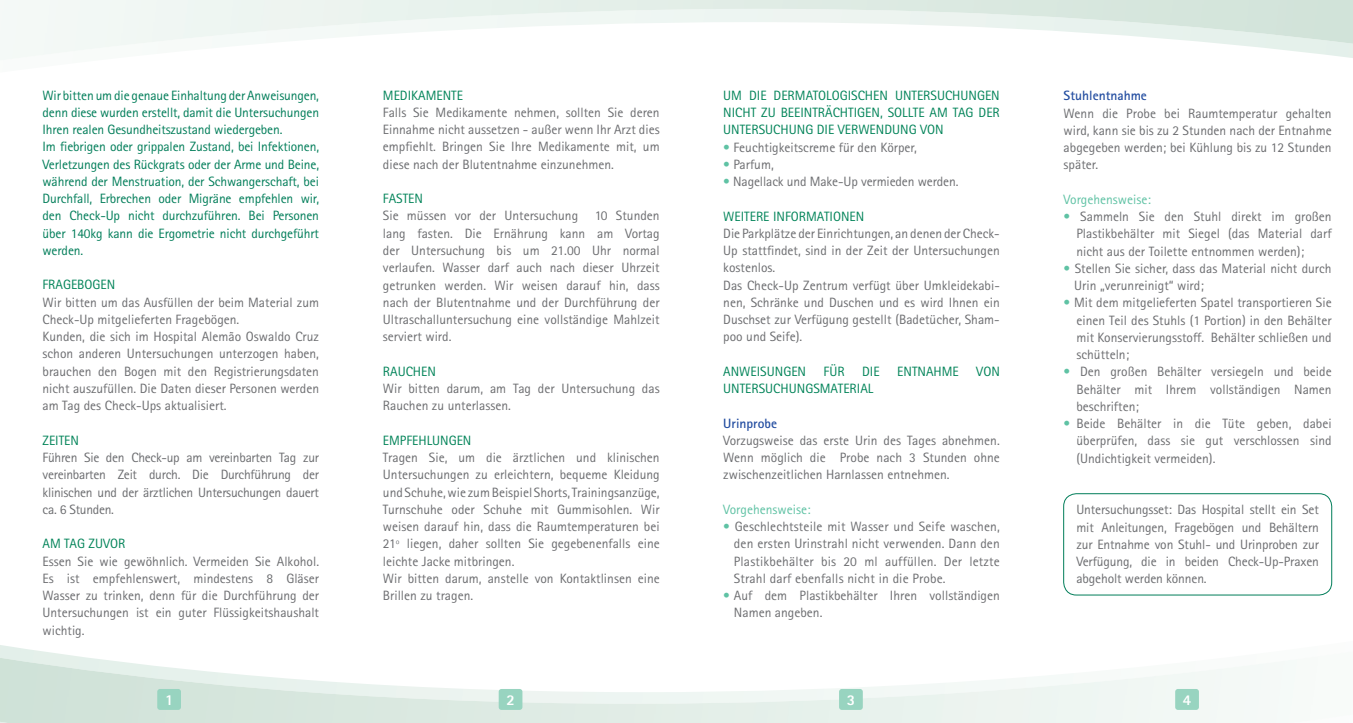
<style>
.page{position:relative;width:1353px;height:723px;background:#fff}
.page>*{position:absolute;margin:0;border:0;box-sizing:border-box;transform-origin:0 0}
.t1{font:800 15px "Rotis Sans Serif";color:#fff}
.t2{font:13.5px/17.2px "Rotis Sans Serif";color:#6c6d70;text-align:justify}
.t3{font:13.5px/17.2px "Rotis Sans Serif";letter-spacing:-.01em;color:#007d59}
.t4{font:13.5px "Rotis Sans Serif";color:#008358}
.t5{font:13.5px "Rotis Sans Serif";color:#5fc2a4}
.t6{font:700 13.5px "Rotis Sans Serif";color:#244ea1}
.s1{color:#5fc2a4}
</style>
<div class="page">
<div style="left:157px;top:689px;width:24px;height:21px;background:#98d4c0;border-radius:3px"></div>
<div style="left:498px;top:689px;width:24px;height:21px;background:#98d4c0;border-radius:3px"></div>
<div style="left:839px;top:689px;width:23px;height:21px;background:#98d4c0;border-radius:3px"></div>
<div style="left:1174px;top:689px;width:24px;height:21px;background:#98d4c0;border-radius:3px"></div>
<div style="left:1063px;top:493px;width:268px;height:102px;border:1px solid #007d59;border-radius:13px"></div>
<p class="t3" style="left:43px;top:86px;width:278px">Wir bitten um die genaue Einhaltung der Anweisungen, denn diese wurden erstellt, damit die Untersuchungen Ihren realen Gesundheitszustand wiedergeben.<br>Im fiebrigen oder grippalen Zustand, bei Infektionen, Verletzungen des Rückgrats oder der Arme und Beine, während der Menstruation, der Schwangerschaft, bei Durchfall, Erbrechen oder Migräne empfehlen wir, den Check-Up nicht durchzuführen. Bei Personen über 140kg kann die Ergometrie nicht durchgeführt werden.</p>
<p class="t4" style="left:43px;top:277px;width:14px">Frageb</p>
<p class="t4" style="left:85px;top:277px;width:32px">ogen</p>
<p class="t2" style="left:43px;top:293px;width:278px;text-align:left">Wir bitten um das Ausfüllen der beim Material zum Check-Up mitgelieferten Fragebögen.<br>Kunden, die sich im Hospital Alemão Oswaldo Cruz schon anderen Untersuchungen unterzogen haben, brauchen den Bogen mit den Registrierungsdaten nicht auszufüllen. Die Daten dieser Personen werden am Tag des Check-Ups aktualisiert.</p>
<p class="t4" style="left:43px;top:432px;width:38px">Zeiten</p>
<p class="t2" style="left:43px;top:449px;width:278px">Führen Sie den Check-up am vereinbarten Tag zur vereinbarten Zeit durch. Die Durchführung der klinischen und der ärztlichen Untersuchungen dauert ca. 6 Stunden.</p>
<p class="t4" style="left:43px;top:536px;width:81px">Am Tag zuvor</p>
<p class="t2" style="left:43px;top:552px;width:278px">Essen Sie wie gewöhnlich. Vermeiden Sie Alkohol.<br>Es ist empfehlenswert, mindestens 8 Gläser Wasser zu trinken, denn für die Durchführung der Untersuchungen ist ein guter Flüssigkeitshaushalt wichtig.</p>
<p class="t4" style="left:383px;top:87px;width:19px">Medikame</p>
<p class="t4" style="left:442px;top:87px;width:16px">nte</p>
<p class="t2" style="left:383px;top:104px;width:278px">Falls Sie Medikamente nehmen, sollten Sie deren Einnahme nicht aussetzen - außer wenn Ihr Arzt dies empfiehlt. Bringen Sie Ihre Medikamente mit, um diese nach der Blutentnahme einzunehmen.</p>
<p class="t4" style="left:383px;top:191px;width:14px">Faste</p>
<p class="t4" style="left:414px;top:191px;width:10px">n</p>
<p class="t2" style="left:383px;top:207px;width:278px">Sie müssen vor der Untersuchung 10 Stunden lang fasten. Die Ernährung kann am Vortag der Untersuchung bis um 21.00 Uhr normal verlaufen. Wasser darf auch nach dieser Uhrzeit getrunken werden. Wir weisen darauf hin, dass nach der Blutentnahme und der Durchführung der Ultraschalluntersuchung eine vollständige Mahlzeit serviert wird.</p>
<p class="t4" style="left:383px;top:363px;width:16px">Rauche</p>
<p class="t4" style="left:427px;top:363px;width:10px">n</p>
<p class="t2" style="left:383px;top:380px;width:278px">Wir bitten darum, am Tag der Untersuchung das<br>Rauchen zu unterlassen.</p>
<p class="t4" style="left:383px;top:432px;width:15px">Empfeh</p>
<p class="t4" style="left:426px;top:432px;width:46px">lungen</p>
<p class="t2" style="left:383px;top:449px;width:278px;text-align:left">Tragen Sie, um die ärztlichen und klinischen Untersuchungen zu erleichtern, bequeme Kleidung und Schuhe, wie zum Beispiel Shorts, Trainingsanzüge, Turnschuhe oder Schuhe mit Gummisohlen. Wir weisen darauf hin, dass die Raumtemperaturen bei 21º liegen, daher sollten Sie gegebenenfalls eine leichte Jacke mitbringen.<br>Wir bitten darum, anstelle von Kontaktlinsen eine Brillen zu tragen.</p>
<p class="t4" style="left:723px;top:87px;width:33px">Um die</p>
<p class="t4" style="left:773px;top:87px;width:9px">dermat</p>
<p class="t4" style="left:818px;top:87px;width:29px">ologische</p>
<p class="t4" style="left:879px;top:87px;width:41px">n Untersuchu</p>
<p class="t4" style="left:968px;top:87px;width:33px">ngen</p>
<p class="t4" style="left:723px;top:104px;width:16px">nicht</p>
<p class="t4" style="left:761px;top:104px;width:26px">zu beei</p>
<p class="t4" style="left:803px;top:104px;width:37px">nträchtige</p>
<p class="t4" style="left:871px;top:104px;width:115px">n, sollte am Tag der</p>
<p class="t4" style="left:723px;top:122px;width:25px">Untersuchu</p>
<p class="t4" style="left:796px;top:122px;width:57px">ng die Verwe</p>
<p class="t4" style="left:875px;top:122px;width:69px">ndung von</p>
<p class="t2" style="left:723px;top:138px;width:195px"><span class="s1">•</span> Feuchtigkeitscreme für den Körper,</p>
<p class="t2" style="left:723px;top:155px;width:52px"><span class="s1">•</span> Parfum,</p>
<p class="t2" style="left:723px;top:173px;width:237px"><span class="s1">•</span> Nagellack und Make-Up vermieden werden.</p>
<p class="t4" style="left:723px;top:208px;width:18px">Weitere</p>
<p class="t4" style="left:773px;top:208px;width:34px">Informati</p>
<p class="t4" style="left:833px;top:208px;width:33px">onen</p>
<p class="t2" style="left:723px;top:224px;width:278px;text-align:left">Die Parkplätze der Einrichtungen, an denen der Check-Up stattfindet, sind in der Zeit der Untersuchungen kostenlos.<br>Das Check-Up Zentrum verfügt über Umkleidekabi&shy;nen, Schränke und Duschen und es wird Ihnen ein Duschset zur Verfügung gestellt (Badetücher, Sham&shy;poo und Seife).</p>
<p class="t4" style="left:723px;top:363px;width:24px">Anweisu</p>
<p class="t4" style="left:774px;top:363px;width:33px">ngen</p>
<p class="t4" style="left:823px;top:363px;width:20px">für</p>
<p class="t4" style="left:862px;top:363px;width:7px">die</p>
<p class="t4" style="left:897px;top:363px;width:38px">Entnahme</p>
<p class="t4" style="left:976px;top:363px;width:25px">von</p>
<p class="t4" style="left:723px;top:381px;width:25px">Untersuchu</p>
<p class="t4" style="left:796px;top:381px;width:17px">ngsmateria</p>
<p class="t4" style="left:867px;top:381px;width:7px">l</p>
<p class="t6" style="left:723px;top:414px;width:55px">Urinprobe</p>
<p class="t2" style="left:723px;top:432px;width:278px">Vorzugsweise das erste Urin des Tages abnehmen.<br>Wenn möglich die Probe nach 3 Stunden ohne zwischenzeitlichen Harnlassen entnehmen.</p>
<p class="t5" style="left:723px;top:501px;width:89px">Vorgehensweise:</p>
<p class="t2" style="left:733px;top:518px;width:267px;text-indent:-11px"><span class="s1">•</span> Geschlechtsteile mit Wasser und Seife waschen, den ersten Urinstrahl nicht verwenden. Dann den Plastikbehälter bis 20 ml auffüllen. Der letzte Strahl darf ebenfalls nicht in die Probe.</p>
<p class="t2" style="left:733px;top:587px;width:267px;text-indent:-11px"><span class="s1">•</span> Auf dem Plastikbehälter Ihren vollständigen<br>Namen angeben.</p>
<p class="t6" style="left:1063px;top:87px;width:85px">Stuhlentnahme</p>
<p class="t2" style="left:1063px;top:104px;width:269px">Wenn die Probe bei Raumtemperatur gehalten wird, kann sie bis zu 2 Stunden nach der Entnahme abgegeben werden; bei Kühlung bis zu 12 Stunden später.</p>
<p class="t5" style="left:1063px;top:191px;width:89px">Vorgehensweise:</p>
<p class="t2" style="left:1076px;top:208px;width:257px;text-indent:-13px"><span class="s1">•</span> Sammeln Sie den Stuhl direkt im großen Plastikbehälter mit Siegel (das Material darf nicht aus der Toilette entnommen werden);</p>
<p class="t2" style="left:1074px;top:259px;width:259px;text-indent:-11px"><span class="s1">•</span> Stellen Sie sicher, dass das Material nicht durch<br>Urin „verunreinigt“ wird;</p>
<p class="t2" style="left:1076px;top:294px;width:257px;text-indent:-13px"><span class="s1">•</span> Mit dem mitgelieferten Spatel transportieren Sie einen Teil des Stuhls (1 Portion) in den Behälter mit Konservierungsstoff. Behälter schließen und schütteln;</p>
<p class="t2" style="left:1076px;top:363px;width:257px;text-indent:-13px"><span class="s1">•</span> Den großen Behälter versiegeln und beide Behälter mit Ihrem vollständigen Namen beschriften;</p>
<p class="t2" style="left:1076px;top:415px;width:257px;text-indent:-13px"><span class="s1">•</span> Beide Behälter in die Tüte geben, dabei überprüfen, dass sie gut verschlossen sind (Undichtigkeit vermeiden).</p>
<p class="t2" style="left:1076px;top:501px;width:244px">Untersuchungsset: Das Hospital stellt ein Set mit Anleitungen, Fragebögen und Behältern zur Entnahme von Stuhl- und Urinproben zur Verfügung, die in beiden Check-Up-Praxen abgeholt werden können.</p>
<p class="t1" style="left:165px;top:691px;width:10px">1</p>
<p class="t1" style="left:506px;top:691px;width:10px">2</p>
<p class="t1" style="left:846px;top:691px;width:10px">3</p>
<p class="t1" style="left:1182px;top:691px;width:10px">4</p>
</div>
